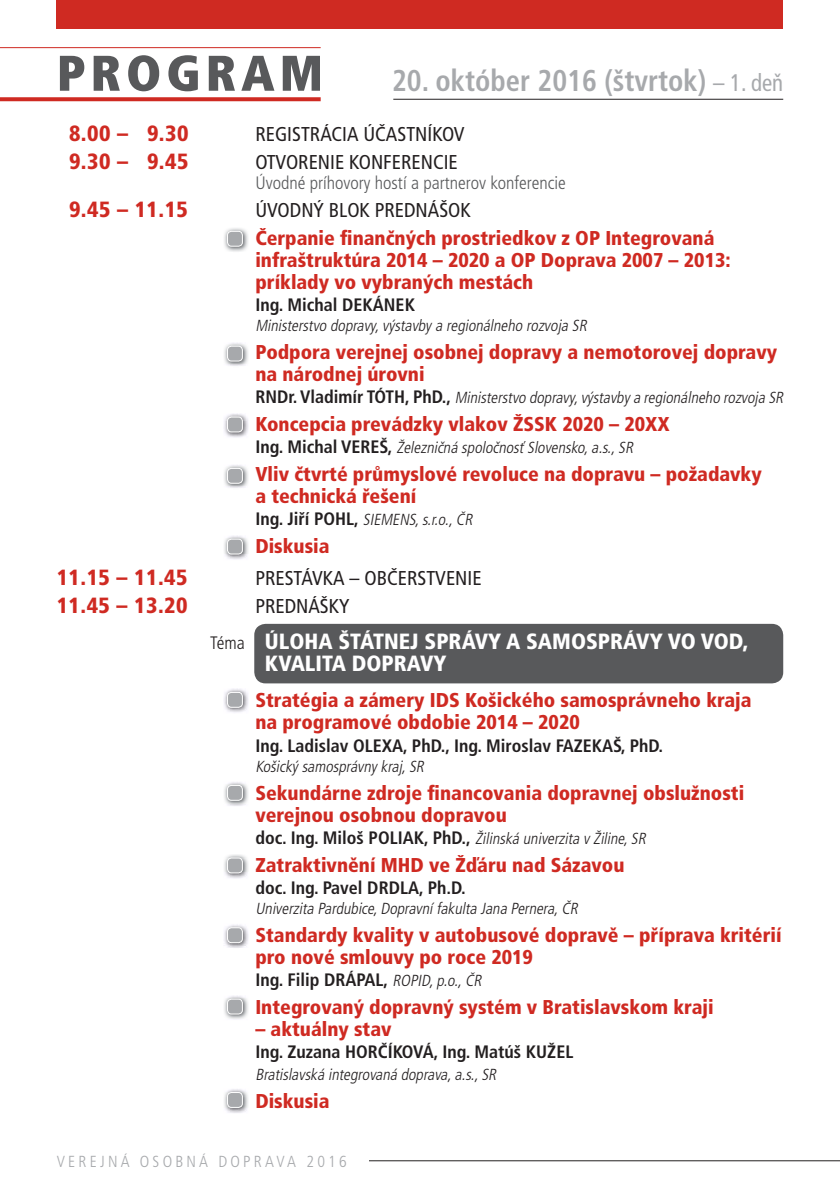
<style>
.page{position:relative;width:840px;height:1191px;background:#fff}
.page>*{position:absolute;margin:0;border:0;box-sizing:border-box;transform-origin:0 0}
.t1{font:900 condensed 50px "Frutiger CE";letter-spacing:.1em;color:#58595b}
.t2{font:700 condensed 30px "Frutiger CE";color:#a7a9ac;scale:.95 1}
.t3{font:900 condensed 22px/22px "Frutiger CE";color:#fff}
.t4{font:900 condensed 22px "Frutiger CE";letter-spacing:.02em;color:#cf2a22}
.t5{font:900 condensed 20px/22px "Frutiger CE";color:#cf2a22}
.t6{font:condensed 20px "Frutiger CE";color:#231f20}
.t7{font:700 condensed 18px "Frutiger CE";color:#231f20}
.t8{font:300 condensed 18px "Frutiger CE";color:#58595b}
.t9{font:italic 300 condensed 16px "Frutiger CE";color:#231f20}
.t10{font:300 condensed 16px "Frutiger CE";letter-spacing:.2em;color:#a7a9ac}
.s1{font-weight:400;font-size:24px}
.s2{font-weight:700;font-style:normal;font-size:18px}
.s3{font-weight:300;font-size:18px;color:#231f20}
.s4{font-weight:300;font-style:italic;font-size:16px}
</style>
<div class="page">
<div style="left:254px;top:624px;width:528px;height:59px;background:#58595b;border-radius:11px"></div>
<hr style="left:57px;top:1160px;width:782px;height:1px;background:#231f20">
<div style="left:57px;top:1155px;width:312px;height:19px;background:#fff"></div>
<hr style="left:393px;top:99px;width:389px;height:1px;background:#231f20">
<svg style="left:0;top:97px;width:320px;height:4px"></svg>
<hr style="left:0;top:47px;width:320px;height:1px;background:#cf2a22">
<img style="left:224px;top:228px;width:24px;height:24px">
<div style="left:227px;top:231px;width:15px;height:15px;background:#a7a9ac;border-radius:4px"></div>
<div style="left:227px;top:231px;width:16px;height:16px;border:1px solid #fff;border-radius:4px"></div>
<img style="left:227px;top:343px;width:18px;height:23px">
<img style="left:224px;top:344px;width:24px;height:20px">
<div style="left:227px;top:346px;width:15px;height:15px;background:#a7a9ac;border-radius:4px"></div>
<div style="left:227px;top:346px;width:16px;height:15px;border:1px solid #fff;border-radius:4px"></div>
<img style="left:228px;top:413px;width:15px;height:25px">
<img style="left:224px;top:414px;width:24px;height:22px">
<div style="left:227px;top:417px;width:15px;height:15px;background:#a7a9ac;border-radius:4px"></div>
<div style="left:227px;top:416px;width:16px;height:16px;border:1px solid #fff;border-radius:4px"></div>
<img style="left:227px;top:465px;width:18px;height:23px">
<img style="left:224px;top:466px;width:24px;height:20px">
<div style="left:227px;top:468px;width:15px;height:15px;background:#a7a9ac;border-radius:4px"></div>
<div style="left:227px;top:468px;width:16px;height:16px;border:1px solid #fff;border-radius:4px"></div>
<img style="left:224px;top:536px;width:24px;height:24px">
<img style="left:224px;top:538px;width:24px;height:15px">
<div style="left:227px;top:539px;width:15px;height:15px;background:#a7a9ac;border-radius:4px"></div>
<div style="left:227px;top:538px;width:16px;height:16px;border:1px solid #fff;border-radius:4px"></div>
<img style="left:224px;top:688px;width:24px;height:25px">
<div style="left:227px;top:692px;width:15px;height:15px;background:#a7a9ac;border-radius:4px"></div>
<div style="left:227px;top:692px;width:16px;height:16px;border:1px solid #fff;border-radius:4px"></div>
<img style="left:227px;top:782px;width:19px;height:24px">
<img style="left:224px;top:784px;width:24px;height:20px">
<div style="left:227px;top:785px;width:15px;height:15px;background:#a7a9ac;border-radius:4px"></div>
<div style="left:227px;top:785px;width:16px;height:16px;border:1px solid #fff;border-radius:4px"></div>
<img style="left:224px;top:871px;width:24px;height:8px">
<img style="left:224px;top:854px;width:24px;height:17px">
<div style="left:227px;top:858px;width:15px;height:15px;background:#a7a9ac;border-radius:4px"></div>
<div style="left:227px;top:857px;width:16px;height:16px;border:1px solid #fff;border-radius:4px"></div>
<img style="left:223px;top:926px;width:25px;height:20px">
<div style="left:227px;top:927px;width:15px;height:15px;background:#a7a9ac;border-radius:4px"></div>
<div style="left:227px;top:927px;width:16px;height:16px;border:1px solid #fff;border-radius:4px"></div>
<img style="left:223px;top:998px;width:25px;height:20px">
<div style="left:227px;top:999px;width:15px;height:15px;background:#a7a9ac;border-radius:4px"></div>
<div style="left:227px;top:998px;width:16px;height:16px;border:1px solid #fff;border-radius:4px"></div>
<img style="left:225px;top:1089px;width:23px;height:24px">
<img style="left:224px;top:1092px;width:24px;height:15px">
<div style="left:227px;top:1092px;width:15px;height:15px;background:#a7a9ac;border-radius:4px"></div>
<div style="left:227px;top:1092px;width:16px;height:15px;border:1px solid #fff;border-radius:4px"></div>
<div style="left:57px;top:0;width:725px;height:28px;background:#cf2a22"></div>
<h1 class="t1" style="left:57px;top:49px;width:268px">PROGRAM</h1>
<h2 class="t2" style="left:392px;top:66px;width:413px">20. október 2016 (štvrtok) <span class="s1">– 1. deň</span></h2>
<p class="t4" style="left:69px;top:123px;width:121px">8.00 – 9.30</p>
<p class="t6" style="left:255px;top:125px;width:211px">REGISTRÁCIA ÚČASTNÍKOV</p>
<p class="t4" style="left:69px;top:151px;width:121px">9.30 – 9.45</p>
<p class="t6" style="left:255px;top:153px;width:204px">OTVORENIE KONFERENCIE</p>
<p class="t8" style="left:255px;top:174px;width:312px">Úvodné príhovory hostí a partnerov konferencie</p>
<p class="t4" style="left:69px;top:199px;width:120px">9.45 – 11.15</p>
<p class="t6" style="left:255px;top:201px;width:217px">ÚVODNÝ BLOK PREDNÁŠOK</p>
<p class="t5" style="left:255px;top:228px;width:476px">Čerpanie finančných prostriedkov z OP Integrovaná infraštruktúra 2014 – 2020 a OP Doprava 2007 – 2013: príklady vo vybraných mestách</p>
<p class="t7" style="left:255px;top:296px;width:161px">Ing. Michal DEKÁNEK</p>
<p class="t9" style="left:255px;top:318px;width:335px">Ministerstvo dopravy,výstavby a regionálneho rozvoja SR</p>
<p class="t5" style="left:255px;top:342px;width:523px">Podpora verejnej osobnej dopravy a nemotorovej dopravy na národnej úrovni</p>
<p class="t9" style="left:255px;top:390px;width:532px"><span class="s2">R N D r. V l a d i m í r TÓT H , P h D. ,</span> Ministerstvo dopravy,výstavby a regionálneho rozvoja SR</p>
<p class="t5" style="left:255px;top:414px;width:415px">Koncepcia prevádzky vlakov ŽSSK 2020 – 20XX</p>
<p class="t9" style="left:255px;top:440px;width:382px"><span class="s2">I n g. M i c h a l V E R E Š,</span> Železničná spoločnosť Slovensko,a.s.,SR</p>
<p class="t5" style="left:255px;top:464px;width:507px">Vliv čtvrté průmyslové revoluce na dopravu – požadavky a technická řešení</p>
<p class="t9" style="left:255px;top:512px;width:221px"><span class="s2">I n g. J i ří PO H L,</span> SIEMENS,s.r.o.,ČR</p>
<p class="t5" style="left:255px;top:536px;width:76px">Diskusia</p>
<p class="t4" style="left:57px;top:567px;width:132px">11.15 – 11.45</p>
<p class="t6" style="left:255px;top:569px;width:228px">PRESTÁVKA – OBČERSTVENIE</p>
<p class="t4" style="left:57px;top:595px;width:132px">11.45 – 13.20</p>
<p class="t6" style="left:255px;top:597px;width:96px">PREDNÁŠKY</p>
<p class="t3" style="left:265px;top:632px;width:484px;text-indent:-55px"><span class="s3">Téma</span> ÚLOHA ŠTÁTNEJ SPRÁVY A SAMOSPRÁVY VO VOD,<br>KVALITA DOPRAVY</p>
<p class="t5" style="left:255px;top:690px;width:497px">Stratégia a zámery IDS Košického samosprávneho kraja na programové obdobie 2014 – 2020</p>
<p class="t7" style="left:255px;top:736px;width:409px">Ing. Ladislav OLEXA, PhD., Ing. Miroslav FAZEKAŠ, PhD.</p>
<p class="t9" style="left:255px;top:758px;width:173px">Košický samosprávny kraj,SR</p>
<p class="t5" style="left:255px;top:782px;width:490px">Sekundárne zdroje financovania dopravnej obslužnosti verejnou osobnou dopravou</p>
<p class="t9" style="left:255px;top:830px;width:394px"><span class="s2">d o c . I n g. M i l o š P O L I A K, P h D. ,</span> Žilinská univerzita v Žiline,SR</p>
<p class="t5" style="left:255px;top:854px;width:370px">Zatraktivnění MHD ve Žďáru nad Sázavou</p>
<p class="t7" style="left:255px;top:878px;width:212px">doc. Ing. Pavel DRDLA, Ph.D.</p>
<p class="t9" style="left:255px;top:900px;width:327px">Univerzita Pardubice,Dopravnífakulta Jana Pernera,ČR</p>
<p class="t5" style="left:255px;top:924px;width:527px">Standardy kvality v autobusové dopravě – příprava kritérií pro nové smlouvy po roce 2019</p>
<p class="t7" style="left:255px;top:970px;width:231px">Ing. Filip DRÁPAL, <span class="s4">ROPID,p.o.,ČR</span></p>
<p class="t5" style="left:255px;top:996px;width:459px">Integrovaný dopravný systém v Bratislavskom kraji</p>
<p class="t5" style="left:255px;top:1018px;width:137px">– aktuálny stav</p>
<p class="t7" style="left:255px;top:1042px;width:319px">Ing. Zuzana HORČÍKOVÁ, Ing. Matúš KUŽEL</p>
<p class="t9" style="left:255px;top:1066px;width:245px">Bratislavská integrovaná doprava,a.s.,SR</p>
<p class="t5" style="left:255px;top:1090px;width:76px">Diskusia</p>
<p class="t10" style="left:57px;top:1153px;width:291px">VEREJNÁ OSOBNÁ DOPRAVA 2016</p>
</div>
